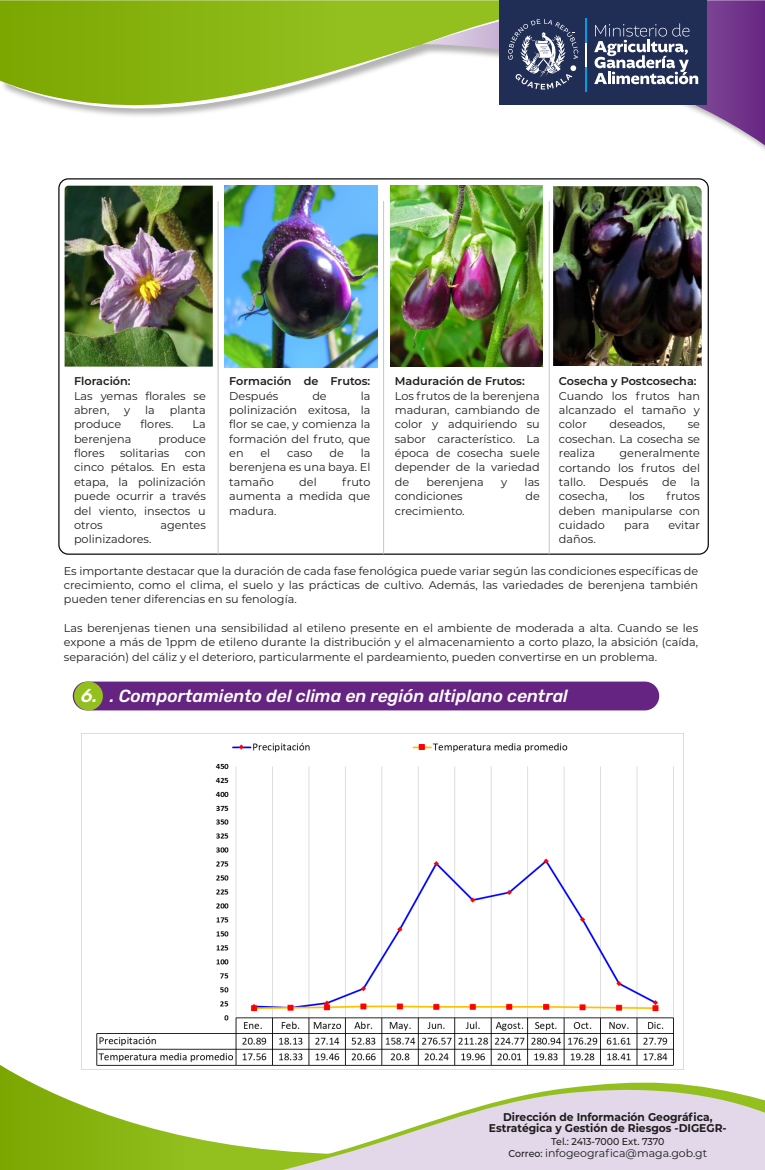
<style>
.page{position:relative;width:765px;height:1170px;background:#fff}
.page>*{position:absolute;margin:0;border:0;box-sizing:border-box;transform-origin:0 0}
.t1{font:italic 300 17.5px "Rubik";color:#fff}
.t2{font:11.25px/14.4px "Montserrat";color:#1d1d1b;text-align:justify}
.t3{font:700 11.25px/11.2px "Montserrat";color:#1d1d1b;text-align:center;scale:.95 1}
.t4{font:600 11.25px "Montserrat";color:#1d1d1b}
.t5{font:11px "Montserrat";color:#1d1d1b}
.t6{font:500 9.88px "Montserrat";letter-spacing:-.01em;color:#1d1d1b;scale:.95 1}
.s1{font-size:18.75px}
.s2{font-weight:500;font-size:9.88px}
</style>
<div class="page">
<svg style="left:0;top:0;width:421px;height:44px;background:#8ab514"></svg>
<svg style="left:0;top:44px;width:420px;height:72px"></svg>
<svg style="left:423px;top:0;width:342px;height:145px"></svg>
<div style="left:499px;top:0;width:207px;height:105px;background:#202d54"></div>
<hr style="left:586px;top:18px;width:1px;height:74px;background:#009ee2">
<svg style="left:420px;top:1px;width:278px;height:89px"></svg>
<div style="left:73px;top:682px;width:586px;height:28px;background:#662482;border-radius:14px"></div>
<div style="left:74px;top:682px;width:29px;height:28px;background:#93c01f;border-radius:50%"></div>
<svg style="left:0;top:1065px;width:342px;height:105px"></svg>
<svg style="left:270px;top:1079px;width:417px;height:91px"></svg>
<svg style="left:283px;top:1085px;width:482px;height:85px;fill:#e3d8ea"></svg>
<hr style="left:218px;top:201px;width:1px;height:353px;background:#c6c6c5">
<hr style="left:383px;top:201px;width:1px;height:353px;background:#c6c6c5">
<hr style="left:549px;top:201px;width:1px;height:353px;background:#c6c6c5">
<img style="left:65px;top:186px;width:148px;height:181px">
<img style="left:225px;top:186px;width:152px;height:181px">
<img style="left:390px;top:186px;width:153px;height:180px">
<img style="left:553px;top:186px;width:149px;height:180px">
<img style="left:82px;top:733px;width:601px;height:336px">
<p class="t4" style="left:74px;top:373px;width:58px">Floración:</p>
<p class="t2" style="left:74px;top:388px;width:133px">Las yemas florales se abren,</p>
<p class="t2" style="left:124px;top:402px;width:8px">y</p>
<p class="t2" style="left:145px;top:402px;width:11px">la</p>
<p class="t2" style="left:170px;top:402px;width:38px">planta</p>
<p class="t2" style="left:74px;top:417px;width:49px">produce</p>
<p class="t2" style="left:140px;top:417px;width:34px">flores.</p>
<p class="t2" style="left:193px;top:417px;width:15px">La</p>
<p class="t2" style="left:74px;top:431px;width:59px">berenjena</p>
<p class="t2" style="left:159px;top:431px;width:49px">produce</p>
<p class="t2" style="left:74px;top:445px;width:32px">flores</p>
<p class="t2" style="left:120px;top:445px;width:51px">solitarias</p>
<p class="t2" style="left:74px;top:445px;width:133px;text-indent:111px">con cinco pétalos. En esta etapa, la polinización puede ocurrir a través del viento, insectos u otros</p>
<p class="t2" style="left:160px;top:517px;width:47px">agentes</p>
<p class="t4" style="left:229px;top:373px;width:143px">Formación de Frutos:</p>
<p class="t2" style="left:229px;top:388px;width:51px">Después</p>
<p class="t2" style="left:312px;top:388px;width:16px">de</p>
<p class="t2" style="left:229px;top:388px;width:143px;text-indent:131px">la polinización exitosa, la flor se cae, y comienza la formación del fruto, que en</p>
<p class="t2" style="left:229px;top:446px;width:143px;text-indent:131px">la berenjena es una baya. El tamaño</p>
<p class="t2" style="left:261px;top:446px;width:11px">el</p>
<p class="t2" style="left:287px;top:446px;width:27px">caso</p>
<p class="t2" style="left:330px;top:446px;width:16px">de</p>
<p class="t2" style="left:229px;top:474px;width:143px;text-indent:113px">fruto aumenta a medida que madura.</p>
<p class="t2" style="left:299px;top:474px;width:19px">del</p>
<p class="t4" style="left:395px;top:373px;width:132px">Maduración de Frutos:</p>
<p class="t2" style="left:395px;top:388px;width:147px">Los frutos de la berenjena maduran, cambiando de color y adquiriendo su sabor característico. La época de cosecha suele depender de la variedad de</p>
<p class="t2" style="left:427px;top:474px;width:59px">berenjena</p>
<p class="t2" style="left:501px;top:474px;width:8px">y</p>
<p class="t2" style="left:525px;top:474px;width:17px">las</p>
<p class="t2" style="left:395px;top:489px;width:69px">condiciones</p>
<p class="t2" style="left:525px;top:489px;width:16px">de</p>
<p class="t2" style="left:395px;top:503px;width:71px">crecimiento.</p>
<p class="t4" style="left:559px;top:373px;width:139px">Cosecha y Postcosecha:</p>
<p class="t2" style="left:559px;top:388px;width:143px">Cuando los frutos han alcanzado el tamaño y color</p>
<p class="t2" style="left:609px;top:417px;width:57px">deseados,</p>
<p class="t2" style="left:559px;top:417px;width:143px;text-indent:129px">se cosechan. La cosecha se realiza</p>
<p class="t2" style="left:559px;top:446px;width:143px;text-indent:61px">generalmente cortando los frutos del tallo. Después de la cosecha,</p>
<p class="t2" style="left:559px;top:489px;width:143px;text-indent:107px">frutos deben manipularse con cuidado</p>
<p class="t2" style="left:629px;top:489px;width:17px">los</p>
<p class="t2" style="left:624px;top:517px;width:27px">para</p>
<p class="t2" style="left:669px;top:517px;width:33px">evitar</p>
<p class="t2" style="left:74px;top:532px;width:79px">polinizadores.</p>
<p class="t2" style="left:559px;top:532px;width:38px">daños.</p>
<p class="t2" style="left:64px;top:563px;width:636px">Es importante destacar que la duración de cada fase fenológica puede variar según las condiciones específicas de crecimiento, como el clima, el suelo y las prácticas de cultivo. Además, las variedades de berenjena también pueden tener diferencias en su fenología.</p>
<p class="t2" style="left:64px;top:621px;width:636px">Las berenjenas tienen una sensibilidad al etileno presente en el ambiente de moderada a alta. Cuando se les expone a más de 1ppm de etileno durante la distribución y el almacenamiento a corto plazo, la absición (caída, separación) del cáliz y el deterioro, particularmente el pardeamiento, pueden convertirse en un problema.</p>
<h1 class="t1" style="left:81px;top:683px;width:489px"><span class="s1">6.</span> . Comportamiento del clima en región altiplano central</h1>
<p class="t3" style="left:489px;top:1111px;width:252px">Dirección de Información Geográfica,<br>Estratégica y Gestión de Riesgos -DIGEGR-</p>
<p class="t6" style="left:551px;top:1134px;width:121px">Tel.: 2413-7000 Ext. 7370</p>
<p class="t5" style="left:509px;top:1146px;width:200px"><span class="s2">Correo:</span> infogeografica@maga.gob.gt</p>
</div>
